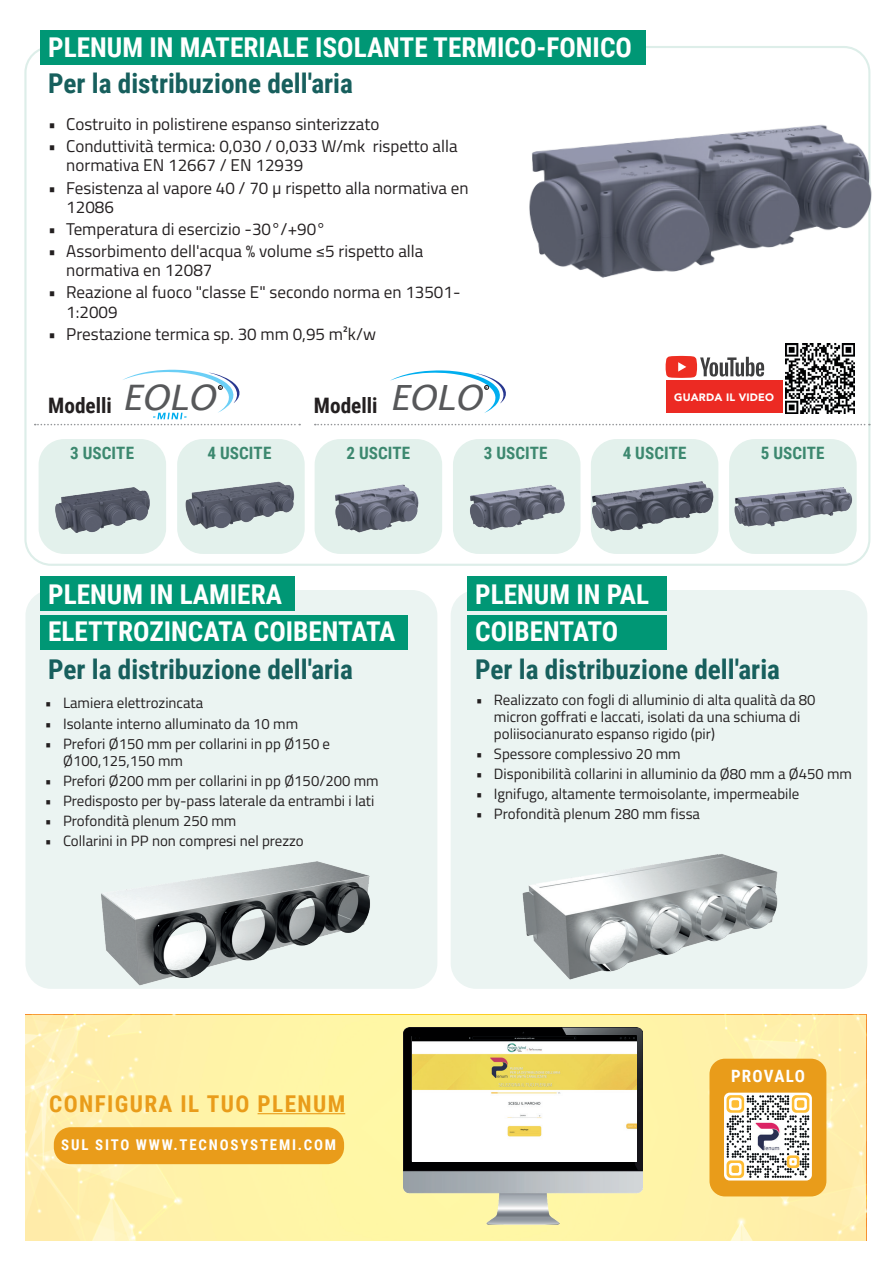
<style>
.page{position:relative;width:893px;height:1263px;background:#fff}
.page>*{position:absolute;margin:0;border:0;box-sizing:border-box;transform-origin:0 0}
.t1{font:italic 35.1px "Lucida Sans";color:#57585a}
.t2{font:700 27.3px/36.9px "Roboto Condensed";color:#fff}
.t3{font:700 27.3px "Roboto Condensed";color:#175f5d}
.t4{font:700 23.25px "Roboto Condensed";letter-spacing:.06em;color:#e99c1a}
.t5{font:700 21.3px "Roboto Condensed";color:#231f20}
.t6{font:17.1px/19.2px "Titillium Web";color:#231f20}
.t7{font:700 17.1px "Roboto Condensed";letter-spacing:.005em;color:#3c886f}
.t8{font:700 16.95px "Roboto Condensed";letter-spacing:.07em;color:#fff}
.t9{font:14.85px/17.1px "Titillium Web";color:#231f20}
.t10{font:700 14.85px "Roboto Condensed";letter-spacing:.125em;color:#fff}
.t11{font:900 10.65px "Avenir";letter-spacing:.02em;color:#fff}
.t12{font:900 3.3px "Avenir";color:#231f20}
.s1{font-family:"Lucida Sans";font-weight:400;font-style:italic;font-size:34.8px;color:#57585a}
</style>
<div class="page">
<div style="left:25px;top:590px;width:412px;height:399px;background:#ebf4f2;border-radius:26px"></div>
<div style="left:451px;top:590px;width:416px;height:399px;background:#ebf4f2;border-radius:26px"></div>
<div style="left:41px;top:30px;width:605px;height:34px;background:#009775"></div>
<div style="left:41px;top:576px;width:254px;height:35px;background:#009775"></div>
<div style="left:41px;top:615px;width:367px;height:34px;background:#009775"></div>
<div style="left:468px;top:576px;width:199px;height:35px;background:#009775"></div>
<div style="left:468px;top:615px;width:199px;height:35px;background:#009775"></div>
<div style="left:666px;top:381px;width:117px;height:32px;background:#ec2a23"></div>
<svg style="left:666px;top:356px;width:98px;height:22px"></svg>
<img style="left:785px;top:343px;width:70px;height:70px">
<svg style="left:315px;top:424px;width:555px;height:1px"></svg>
<div style="left:39px;top:439px;width:127px;height:115px;background:#e3f1ec;border-radius:26px"></div>
<img style="left:55px;top:487px;width:95px;height:46px">
<div style="left:177px;top:439px;width:128px;height:115px;background:#e3f1ec;border-radius:26px"></div>
<img style="left:185px;top:481px;width:110px;height:48px">
<div style="left:315px;top:439px;width:127px;height:115px;background:#e3f1ec;border-radius:26px"></div>
<img style="left:315px;top:484px;width:127px;height:50px">
<div style="left:591px;top:439px;width:127px;height:115px;background:#e3f1ec;border-radius:26px"></div>
<img style="left:591px;top:481px;width:123px;height:53px">
<div style="left:729px;top:439px;width:128px;height:115px;background:#e3f1ec;border-radius:26px"></div>
<img style="left:729px;top:487px;width:128px;height:46px">
<div style="left:453px;top:439px;width:127px;height:115px;background:#e3f1ec;border-radius:26px"></div>
<img style="left:470px;top:485px;width:108px;height:57px">
<img style="left:101px;top:861px;width:269px;height:125px">
<img style="left:522px;top:854px;width:256px;height:126px">
<img style="left:529px;top:82px;width:343px;height:239px">
<svg style="left:390px;top:370px;width:116px;height:43px"></svg>
<svg style="left:35px;top:370px;width:265px;height:55px"></svg>
<img style="left:25px;top:1015px;width:841px;height:225px">
<hr style="left:258px;top:1113px;width:87px;height:1px;background:#e99c1a">
<div style="left:54px;top:1127px;width:290px;height:37px;background:#e99c1a;border-radius:17px"></div>
<img style="left:404px;top:1027px;width:239px;height:201px">
<img style="left:413px;top:1035px;width:223px;height:126px">
<div style="left:709px;top:1059px;width:117px;height:137px;background:#e99c1a;border-radius:15px"></div>
<div style="left:724px;top:1093px;width:88px;height:87px;background:#fff;border-radius:6px"></div>
<svg style="left:726px;top:1095px;width:83px;height:83px"></svg>
<img style="left:752px;top:1120px;width:32px;height:32px">
<h2 class="t2" style="left:48px;top:28px;width:585px">PLENUM IN MATERIALE ISOLANTE TERMICO-FONICO</h2>
<h2 class="t3" style="left:48px;top:64px;width:306px">Per la distribuzione dell'aria</h2>
<p class="t6" style="left:48px;top:114px;width:333px">• Costruito in polistirene espanso sinterizzato</p>
<p class="t6" style="left:66px;top:136px;width:393px;text-indent:-18px">• Conduttività termica: 0,030 / 0,033 W/mk rispetto alla normativa EN 12667 / EN 12939</p>
<p class="t6" style="left:66px;top:177px;width:404px;text-indent:-18px">• Fesistenza al vapore 40 / 70 μ rispetto alla normativa en<br>12086</p>
<p class="t6" style="left:48px;top:218px;width:279px">• Temperatura di esercizio -30°/+90°</p>
<p class="t6" style="left:66px;top:241px;width:358px;text-indent:-18px">• Assorbimento dell'acqua % volume ≤5 rispetto alla normativa en 12087</p>
<p class="t6" style="left:66px;top:282px;width:396px;text-indent:-18px">• Reazione al fuoco "classe E" secondo norma en 13501-<br>1:2009</p>
<p class="t6" style="left:48px;top:323px;width:329px">• Prestazione termica sp. 30 mm 0,95 m²k/w</p>
<h3 class="t5" style="left:48px;top:390px;width:65px">Modelli</h3>
<h1 class="t1" style="left:122px;top:377px;width:94px">EOLO</h1>
<p class="t12" style="left:219px;top:385px;width:4px">R</p>
<h3 class="t5" style="left:314px;top:390px;width:170px">Modelli <span class="s1">EOLO</span></h3>
<p class="t12" style="left:485px;top:385px;width:4px">R</p>
<p class="t11" style="left:674px;top:388px;width:101px">GUARDA IL VIDEO</p>
<p class="t7" style="left:70px;top:441px;width:65px">3 USCITE</p>
<p class="t7" style="left:208px;top:441px;width:65px">4 USCITE</p>
<p class="t7" style="left:346px;top:441px;width:65px">2 USCITE</p>
<p class="t7" style="left:484px;top:441px;width:65px">3 USCITE</p>
<p class="t7" style="left:623px;top:441px;width:65px">4 USCITE</p>
<p class="t7" style="left:761px;top:441px;width:65px">5 USCITE</p>
<h2 class="t2" style="left:48px;top:574px;width:349px">PLENUM IN LAMIERA<br>ELETTROZINCATA COIBENTATA</h2>
<h2 class="t2" style="left:475px;top:574px;width:175px">PLENUM IN PAL<br>COIBENTATO</h2>
<h2 class="t3" style="left:48px;top:650px;width:306px">Per la distribuzione dell'aria</h2>
<h2 class="t3" style="left:475px;top:650px;width:306px">Per la distribuzione dell'aria</h2>
<p class="t9" style="left:45px;top:694px;width:160px">• Lamiera elettrozincata</p>
<p class="t9" style="left:45px;top:714px;width:255px">• Isolante interno alluminato da 10 mm</p>
<p class="t9" style="left:63px;top:734px;width:269px;text-indent:-18px">• Prefori Ø150 mm per collarini in pp Ø150 e<br>Ø100,125,150 mm</p>
<p class="t9" style="left:45px;top:771px;width:335px">• Prefori Ø200 mm per collarini in pp Ø150/200 mm</p>
<p class="t9" style="left:45px;top:791px;width:331px">• Predisposto per by-pass laterale da entrambi i lati</p>
<p class="t9" style="left:45px;top:811px;width:193px">• Profondità plenum 250 mm</p>
<p class="t9" style="left:45px;top:831px;width:260px">• Collarini in PP non compresi nel prezzo</p>
<h3 class="t4" style="left:49px;top:1087px;width:298px">CONFIGURA IL TUO PLENUM</h3>
<p class="t10" style="left:61px;top:1134px;width:276px">SUL SITO WWW.TECNOSYSTEMI.COM</p>
<p class="t9" style="left:494px;top:690px;width:323px;text-indent:-18px">• Realizzato con fogli di alluminio di alta qualità da 80 micron goffrati e laccati, isolati da una schiuma di poliisocianurato espanso rigido (pir)</p>
<p class="t9" style="left:476px;top:744px;width:206px">• Spessore complessivo 20 mm</p>
<p class="t9" style="left:476px;top:764px;width:378px">• Disponibilità collarini in alluminio da Ø80 mm a Ø450 mm</p>
<p class="t9" style="left:476px;top:785px;width:325px">• Ignifugo, altamente termoisolante, impermeabile</p>
<p class="t9" style="left:476px;top:805px;width:226px">• Profondità plenum 280 mm fissa</p>
<p class="t8" style="left:731px;top:1064px;width:75px">PROVALO</p>
</div>
